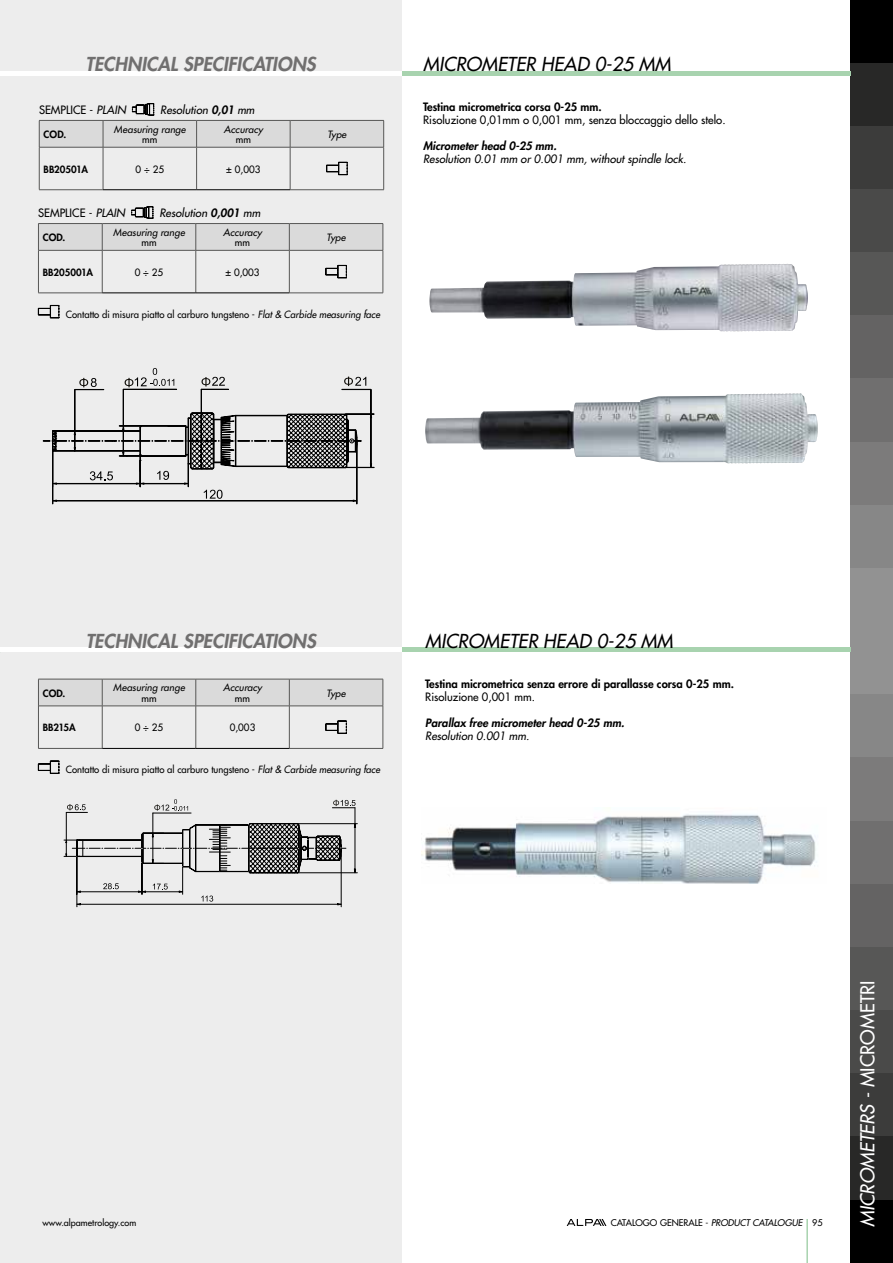
<style>
.page{position:relative;width:893px;height:1263px;background:#fff}
.page>*{position:absolute;margin:0;border:0;box-sizing:border-box;transform-origin:0 0}
.t1{font:italic 800 18.75px "Futura Std";color:#706f6f}
.t2{font:italic 500 18.75px "Futura Std";color:#000}
.t3{font:italic 500 18.75px "Futura Std";color:#fff}
.t4{font:500 11.25px "Futura Std";color:#000}
.t5{font:italic 500 11.25px "Futura Std";color:#000}
.t6{font:800 11.25px "Futura Std";color:#000}
.t7{font:italic 800 11.25px "Futura Std";color:#000}
.t8{font:italic 500 9.9px "Futura Std";color:#000}
.t9{font:500 9.9px "Futura Std";color:#000}
.t10{font:800 9.9px "Futura Std";letter-spacing:.01em;color:#000}
.t11{font:500 9.75px "Futura Std";color:#000}
.t12{font:800 9.75px "Futura Std";letter-spacing:-.01em;color:#000}
.t13{font:500 9px "Futura Std";color:#000}
.s1{font-style:italic}
.s2{font-weight:800}
.s3{font-style:normal}
</style>
<div class="page">
<div style="left:0;top:0;width:402px;height:1263px;background:#ededed"></div>
<div style="left:850px;top:0;width:43px;height:63px;background:#000"></div>
<div style="left:850px;top:63px;width:43px;height:63px;background:#282827"></div>
<div style="left:850px;top:126px;width:43px;height:63px;background:#3c3c3b"></div>
<div style="left:850px;top:189px;width:43px;height:64px;background:#4a4a49"></div>
<div style="left:850px;top:253px;width:43px;height:63px;background:#575756"></div>
<div style="left:850px;top:316px;width:43px;height:63px;background:#646363"></div>
<div style="left:850px;top:379px;width:43px;height:63px;background:#706f6f"></div>
<div style="left:850px;top:442px;width:43px;height:63px;background:#7c7b7b"></div>
<div style="left:850px;top:505px;width:43px;height:63px;background:#878787"></div>
<div style="left:850px;top:568px;width:43px;height:63px;background:#929292"></div>
<div style="left:850px;top:631px;width:43px;height:64px;background:#929292"></div>
<div style="left:850px;top:695px;width:43px;height:63px;background:#878787"></div>
<div style="left:850px;top:758px;width:43px;height:63px;background:#7c7b7b"></div>
<div style="left:850px;top:821px;width:43px;height:63px;background:#706f6f"></div>
<div style="left:850px;top:884px;width:43px;height:63px;background:#646363"></div>
<div style="left:850px;top:947px;width:43px;height:63px;background:#575756"></div>
<div style="left:850px;top:1010px;width:43px;height:63px;background:#4a4a49"></div>
<div style="left:850px;top:1073px;width:43px;height:64px;background:#3c3c3b"></div>
<div style="left:850px;top:1137px;width:43px;height:63px;background:#282827"></div>
<div style="left:850px;top:1200px;width:43px;height:63px;background:#000"></div>
<hr style="left:402px;top:71px;width:448px;height:4px;background:#a8d3af">
<hr style="left:0;top:71px;width:402px;height:4px;background:#fff">
<svg style="left:567px;top:1219px;width:39px;height:7px"></svg>
<hr style="left:806px;top:1219px;width:2px;height:44px;background:#a8d3af">
<hr style="left:102px;top:251px;width:1px;height:42px;background:#575756">
<hr style="left:196px;top:251px;width:1px;height:42px;background:#575756">
<hr style="left:289px;top:251px;width:1px;height:42px;background:#575756">
<hr style="left:383px;top:251px;width:1px;height:42px;background:#575756">
<svg style="left:38px;top:206px;width:346px;height:44px"></svg>
<hr style="left:102px;top:223px;width:94px;height:1px;background:#575756">
<hr style="left:196px;top:223px;width:93px;height:1px;background:#575756">
<hr style="left:289px;top:223px;width:94px;height:1px;background:#575756">
<hr style="left:38px;top:250px;width:64px;height:1px;background:#575756">
<hr style="left:38px;top:251px;width:1px;height:42px;background:#575756">
<hr style="left:102px;top:250px;width:94px;height:1px;background:#575756">
<hr style="left:196px;top:250px;width:93px;height:1px;background:#575756">
<hr style="left:289px;top:250px;width:94px;height:1px;background:#575756">
<hr style="left:38px;top:293px;width:64px;height:1px;background:#575756">
<hr style="left:289px;top:293px;width:94px;height:1px;background:#575756">
<hr style="left:102px;top:293px;width:94px;height:1px;background:#000">
<hr style="left:196px;top:293px;width:93px;height:1px;background:#000">
<svg style="left:326px;top:265px;width:21px;height:14px"></svg>
<svg style="left:38px;top:305px;width:22px;height:14px"></svg>
<hr style="left:103px;top:147px;width:1px;height:43px;background:#575756">
<hr style="left:196px;top:147px;width:1px;height:43px;background:#575756">
<hr style="left:290px;top:147px;width:1px;height:43px;background:#575756">
<hr style="left:383px;top:147px;width:1px;height:43px;background:#575756">
<svg style="left:39px;top:103px;width:345px;height:44px"></svg>
<hr style="left:103px;top:120px;width:94px;height:1px;background:#575756">
<hr style="left:197px;top:120px;width:93px;height:1px;background:#575756">
<hr style="left:290px;top:120px;width:94px;height:1px;background:#575756">
<hr style="left:39px;top:147px;width:64px;height:1px;background:#575756">
<hr style="left:39px;top:147px;width:1px;height:43px;background:#575756">
<hr style="left:103px;top:147px;width:94px;height:1px;background:#575756">
<hr style="left:197px;top:147px;width:93px;height:1px;background:#575756">
<hr style="left:290px;top:147px;width:94px;height:1px;background:#575756">
<hr style="left:39px;top:189px;width:64px;height:1px;background:#575756">
<hr style="left:290px;top:189px;width:94px;height:1px;background:#575756">
<hr style="left:103px;top:189px;width:94px;height:1px;background:#000">
<hr style="left:197px;top:189px;width:93px;height:1px;background:#000">
<svg style="left:327px;top:162px;width:21px;height:14px"></svg>
<hr style="left:402px;top:648px;width:448px;height:4px;background:#a8d3af">
<hr style="left:0;top:648px;width:402px;height:4px;background:#fff">
<hr style="left:53px;top:451px;width:1px;height:53px;background:#000">
<div style="left:52px;top:451px;width:1px;height:53px;border:1px solid #000"></div>
<hr style="left:357px;top:441px;width:1px;height:63px;background:#000">
<div style="left:356px;top:441px;width:1px;height:63px;border:1px solid #000"></div>
<svg style="left:43px;top:368px;width:331px;height:134px"></svg>
<hr style="left:102px;top:706px;width:1px;height:42px;background:#575756">
<hr style="left:196px;top:706px;width:1px;height:42px;background:#575756">
<hr style="left:289px;top:706px;width:1px;height:42px;background:#575756">
<hr style="left:383px;top:706px;width:1px;height:42px;background:#575756">
<hr style="left:39px;top:706px;width:63px;height:1px;background:#575756">
<hr style="left:102px;top:706px;width:94px;height:1px;background:#575756">
<hr style="left:196px;top:706px;width:93px;height:1px;background:#575756">
<hr style="left:289px;top:706px;width:94px;height:1px;background:#575756">
<div style="left:38px;top:679px;width:346px;height:27px;background:#dadada"></div>
<hr style="left:102px;top:679px;width:94px;height:1px;background:#575756">
<hr style="left:196px;top:679px;width:93px;height:1px;background:#575756">
<hr style="left:289px;top:679px;width:94px;height:1px;background:#575756">
<hr style="left:38px;top:706px;width:1px;height:42px;background:#575756">
<hr style="left:38px;top:748px;width:64px;height:1px;background:#575756">
<hr style="left:289px;top:748px;width:94px;height:1px;background:#575756">
<hr style="left:102px;top:748px;width:94px;height:1px;background:#000">
<hr style="left:196px;top:748px;width:93px;height:1px;background:#000">
<svg style="left:326px;top:721px;width:21px;height:13px"></svg>
<svg style="left:38px;top:761px;width:22px;height:13px"></svg>
<img style="left:421px;top:814px;width:396px;height:69px">
<svg style="left:64px;top:799px;width:294px;height:108px"></svg>
<img style="left:429px;top:264px;width:379px;height:68px">
<img style="left:425px;top:393px;width:393px;height:71px">
<h1 class="t1" style="left:86px;top:52px;width:232px">TECHNICAL SPECIFICATIONS</h1>
<h1 class="t2" style="left:423px;top:52px;width:233px">Micrometer head 0-25 mm</h1>
<p class="t6" style="left:423px;top:100px;width:180px">Testina micrometrica corsa 0-25 mm.</p>
<p class="t4" style="left:423px;top:113px;width:304px">Risoluzione 0,01mm o 0,001 mm, senza bloccaggio dello stelo.</p>
<p class="t7" style="left:423px;top:139px;width:135px">Micrometer head 0-25 mm.</p>
<p class="t5" style="left:423px;top:152px;width:265px">Resolution 0.01 mm or 0.001 mm, without spindle lock.</p>
<p class="t4" style="left:39px;top:103px;width:88px">SEMPLICE - <span class="s1">PLAIN</span></p>
<p class="t5" style="left:160px;top:103px;width:96px">Resolution <span class="s2">0,01</span> mm</p>
<p class="t10" style="left:44px;top:128px;width:24px">COD.</p>
<p class="t8" style="left:114px;top:123px;width:74px">Measuring range</p>
<p class="t9" style="left:142px;top:133px;width:17px">mm</p>
<p class="t8" style="left:224px;top:123px;width:40px">Accuracy</p>
<p class="t9" style="left:236px;top:133px;width:17px">mm</p>
<p class="t8" style="left:327px;top:128px;width:21px">Type</p>
<p class="t12" style="left:44px;top:163px;width:46px">BB20501A</p>
<p class="t9" style="left:136px;top:163px;width:30px">0 ÷ 25</p>
<p class="t9" style="left:226px;top:163px;width:36px">± 0,003</p>
<p class="t4" style="left:38px;top:206px;width:88px">SEMPLICE - <span class="s1">PLAIN</span></p>
<p class="t5" style="left:159px;top:206px;width:102px">Resolution <span class="s2">0,001</span> mm</p>
<p class="t10" style="left:43px;top:231px;width:24px">COD.</p>
<p class="t8" style="left:113px;top:226px;width:74px">Measuring range</p>
<p class="t9" style="left:141px;top:236px;width:17px">mm</p>
<p class="t8" style="left:223px;top:226px;width:40px">Accuracy</p>
<p class="t9" style="left:235px;top:236px;width:17px">mm</p>
<p class="t8" style="left:327px;top:231px;width:21px">Type</p>
<p class="t12" style="left:43px;top:266px;width:52px">BB205001A</p>
<p class="t9" style="left:135px;top:266px;width:30px">0 ÷ 25</p>
<p class="t9" style="left:225px;top:266px;width:36px">± 0,003</p>
<p class="t11" style="left:66px;top:308px;width:316px">Contatto di misura piatto al carburo tungsteno - <span class="s1">Flat &amp; Carbide measuring face</span></p>
<h1 class="t1" style="left:86px;top:629px;width:232px">TECHNICAL SPECIFICATIONS</h1>
<h1 class="t2" style="left:425px;top:629px;width:233px">Micrometer head 0-25 mm</h1>
<p class="t10" style="left:43px;top:687px;width:24px">COD.</p>
<p class="t8" style="left:113px;top:681px;width:74px">Measuring range</p>
<p class="t9" style="left:141px;top:692px;width:17px">mm</p>
<p class="t8" style="left:223px;top:681px;width:40px">Accuracy</p>
<p class="t9" style="left:235px;top:692px;width:17px">mm</p>
<p class="t8" style="left:327px;top:687px;width:21px">Type</p>
<p class="t12" style="left:43px;top:721px;width:34px">BB215A</p>
<p class="t9" style="left:135px;top:721px;width:30px">0 ÷ 25</p>
<p class="t9" style="left:230px;top:721px;width:27px">0,003</p>
<p class="t11" style="left:66px;top:764px;width:316px">Contatto di misura piatto al carburo tungsteno - <span class="s1">Flat &amp; Carbide measuring face</span></p>
<p class="t6" style="left:425px;top:677px;width:310px">Testina micrometrica senza errore di parallasse corsa 0-25 mm.</p>
<p class="t4" style="left:425px;top:690px;width:111px">Risoluzione 0,001 mm.</p>
<p class="t7" style="left:425px;top:716px;width:201px">Parallax free micrometer head 0-25 mm.</p>
<p class="t5" style="left:425px;top:729px;width:106px">Resolution 0.001 mm.</p>
<p class="t13" style="left:43px;top:1217px;width:95px">www.alpametrology.com</p>
<p class="t13" style="left:611px;top:1217px;width:213px">CATALOGO GENERALE - <span class="s1">PRODUCT CATALOGUE</span> 95</p>
<h1 class="t3" style="left:856px;top:1227px;width:248px;rotate:-90deg">MICROMETERS - <span class="s3">MICROMETRI</span></h1>
</div>
